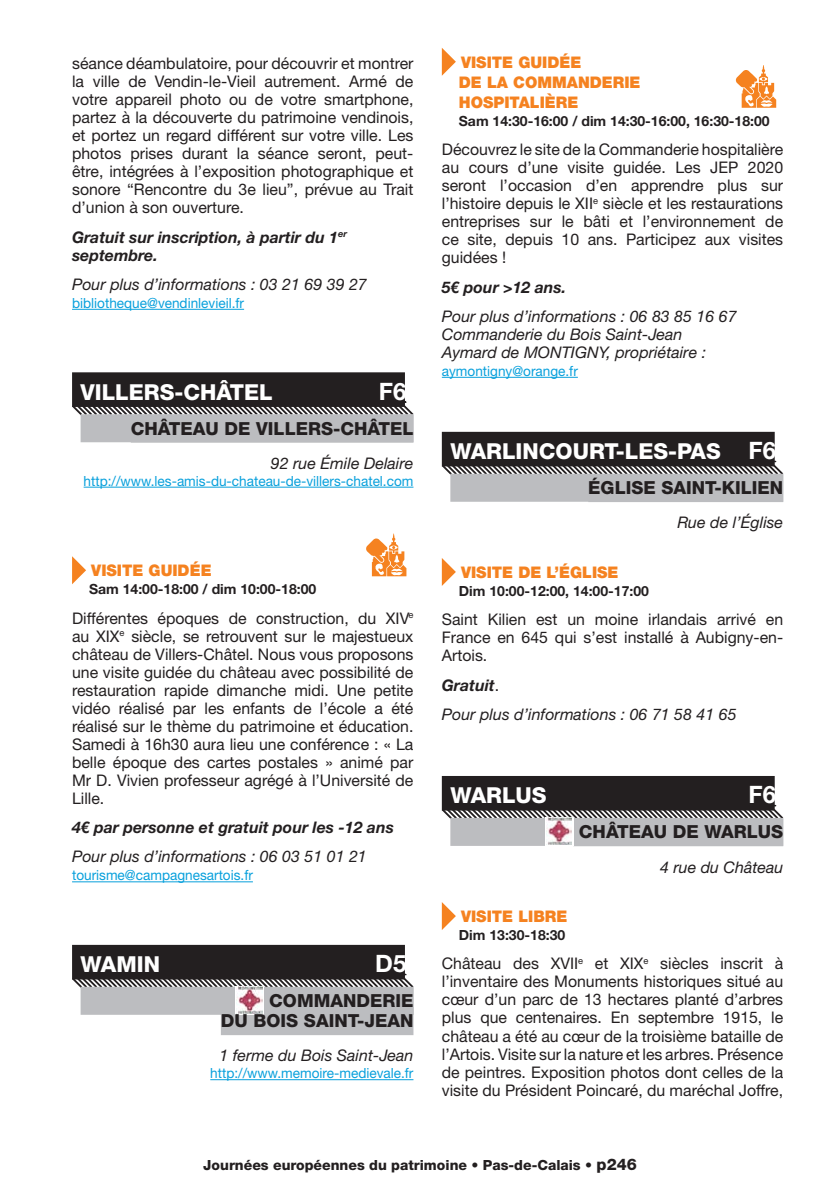
<style>
.page{position:relative;width:840px;height:1191px;background:#fff}
.page>*{position:absolute;margin:0;border:0;box-sizing:border-box;transform-origin:0 0}
.ville_ok{font:700 24px "Helvetica Neue LT Std";color:#fff}
.ville_ok-2{font:800 22px "Helvetica Neue LT Std";color:#fff}
.t1{font:800 18px/20px "Helvetica Neue LT Std";color:#231f20;text-align:right}
.t2{font:16px/18px "Helvetica Neue LT Std";color:#231f20;text-align:justify}
.t3{font:italic 16px/18px "Helvetica Neue LT Std";color:#231f20}
.t4{font:italic 700 16px/18px "Helvetica Neue LT Std";color:#231f20}
.quoi___2020{font:900 16px/20px "Helvetica Neue LT Std";color:#f58220}
.t5{font:14px "Helvetica Neue LT Std";color:#08a0dc}
.horaires{font:700 14px "Helvetica Neue LT Std";color:#231f20}
.t6{font:800 14px "Helvetica Neue LT Std";color:#231f20}
.s1{font-weight:700;font-size:24px}
.s2{font-weight:400;font-style:normal}
.s3{font-size:16px}
</style>
<div class="page">
<hr style="left:72px;top:309px;width:172px;height:1px;background:#08a0dc">
<div style="left:72px;top:372px;width:333px;height:35px;background:#231f20"></div>
<svg style="left:72px;top:401px;width:342px;height:16px"></svg>
<div style="left:81px;top:414px;width:332px;height:28px;background:#bcbdc0"></div>
<hr style="left:84px;top:486px;width:329px;height:1px;background:#08a0dc">
<hr style="left:72px;top:881px;width:181px;height:1px;background:#08a0dc">
<div style="left:72px;top:945px;width:333px;height:34px;background:#231f20"></div>
<svg style="left:72px;top:973px;width:342px;height:16px"></svg>
<div style="left:81px;top:986px;width:332px;height:28px;background:#bcbdc0"></div>
<div style="left:221px;top:1007px;width:192px;height:28px;background:#bcbdc0"></div>
<hr style="left:210px;top:1079px;width:203px;height:1px;background:#08a0dc">
<svg style="left:72px;top:556px;width:14px;height:28px"></svg>
<svg style="left:366px;top:533px;width:40px;height:43px"></svg>
<svg style="left:235px;top:986px;width:28px;height:28px"></svg>
<svg style="left:236px;top:985px;width:26px;height:30px"></svg>
<img style="left:236px;top:986px;width:26px;height:27px">
<hr style="left:441px;top:377px;width:136px;height:1px;background:#08a0dc">
<div style="left:441px;top:432px;width:333px;height:34px;background:#231f20"></div>
<svg style="left:441px;top:460px;width:343px;height:17px"></svg>
<div style="left:450px;top:474px;width:332px;height:28px;background:#bcbdc0"></div>
<div style="left:441px;top:776px;width:333px;height:34px;background:#231f20"></div>
<svg style="left:441px;top:804px;width:343px;height:17px"></svg>
<div style="left:450px;top:818px;width:332px;height:28px;background:#bcbdc0"></div>
<svg style="left:441px;top:48px;width:14px;height:28px"></svg>
<svg style="left:735px;top:65px;width:40px;height:43px"></svg>
<svg style="left:441px;top:558px;width:14px;height:28px"></svg>
<svg style="left:544px;top:817px;width:29px;height:28px"></svg>
<svg style="left:546px;top:816px;width:25px;height:30px"></svg>
<img style="left:546px;top:818px;width:25px;height:27px">
<svg style="left:441px;top:902px;width:14px;height:28px"></svg>
<p class="t2" style="left:72px;top:54px;width:343px">séance déambulatoire, pour découvrir et montrer la ville de Vendin-le-Vieil autrement. Armé de votre appareil photo ou de votre smartphone, partez à la découverte du patrimoine vendinois, et portez un regard différent sur votre ville. Les photos prises durant la séance seront, peut&shy;être, intégrées à l’exposition photographique et sonore “Rencontre du 3e lieu”, prévue au Trait d’union à son ouverture.</p>
<p class="t4" style="left:72px;top:227px;width:276px">Gratuit sur inscription, à partir du 1<sup>er </sup>septembre.</p>
<p class="t3" style="left:72px;top:275px;width:296px">Pour plus d’informations : 03 21 69 39 27</p>
<p class="t5" style="left:72px;top:294px;width:173px">bibliotheque@vendinlevieil.fr</p>
<p class="ville_ok-2" style="left:81px;top:379px;width:193px">VILLERS-CHÂTEL</p>
<p class="ville_ok" style="left:378px;top:376px;width:29px">F6</p>
<p class="t1" style="left:131px;top:418px;width:284px">CHÂTEAU DE VILLERS-CHÂTEL</p>
<p class="t3" style="left:271px;top:454px;width:144px">92 rue Émile Delaire</p>
<p class="t5" style="left:84px;top:472px;width:331px">http://www.les-amis-du-chateau-de-villers-chatel.com</p>
<p class="quoi___2020" style="left:91px;top:560px;width:122px">VISITE GUIDÉE</p>
<p class="horaires" style="left:89px;top:580px;width:228px">Sam 14:00-18:00 / dim 10:00-18:00</p>
<p class="t2" style="left:72px;top:609px;width:343px">Différentes époques de construction, du XIV<sup>e </sup>au XIX<sup>e</sup> siècle, se retrouvent sur le majestueux château de Villers-Châtel. Nous vous proposons une visite guidée du château avec possibilité de restauration rapide dimanche midi. Une petite vidéo réalisé par les enfants de l’école a été réalisé sur le thème du patrimoine et éducation.<br>Samedi à 16h30 aura lieu une conférence : « La belle époque des cartes postales » animé par Mr D. Vivien professeur agrégé à l’Université de Lille.</p>
<p class="t4" style="left:72px;top:818px;width:323px">4€ par personne et gratuit pour les -12 ans</p>
<p class="t3" style="left:72px;top:847px;width:296px">Pour plus d’informations : 06 03 51 01 21</p>
<p class="t5" style="left:72px;top:867px;width:182px">tourisme@campagnesartois.fr</p>
<p class="ville_ok-2" style="left:81px;top:951px;width:81px">WAMIN</p>
<p class="ville_ok" style="left:375px;top:948px;width:33px">D5</p>
<p class="t1" style="left:221px;top:990px;width:194px">COMMANDERIE<br>DU BOIS SAINT-JEAN</p>
<p class="t3" style="left:219px;top:1046px;width:195px">1 ferme du Bois Saint-Jean</p>
<p class="t5" style="left:210px;top:1065px;width:204px">http://www.memoire-medievale.fr</p>
<p class="quoi___2020" style="left:458px;top:52px;width:183px">VISITE GUIDÉE<br>DE LA COMMANDERIE<br>HOSPITALIÈRE</p>
<p class="horaires" style="left:458px;top:112px;width:312px">Sam 14:30-16:00 / dim 14:30-16:00, 16:30-18:00</p>
<p class="t2" style="left:441px;top:140px;width:343px">Découvrez le site de la Commanderie hospitalière au cours d’une visite guidée. Les JEP 2020 seront l’occasion d’en apprendre plus sur l’histoire depuis le XII<sup>e</sup> siècle et les restaurations entreprises sur le bâti et l’environnement de ce site, depuis 10 ans. Participez aux visites guidées !</p>
<p class="t4" style="left:441px;top:277px;width:126px">5€ pour &gt;12 ans.</p>
<p class="t3" style="left:441px;top:307px;width:296px">Pour plus d’informations : 06 83 85 16 67</p>
<p class="t3" style="left:441px;top:325px;width:266px">Commanderie du Bois Saint-Jean<br>Aymard de MONTIGNY, propriétaire :</p>
<p class="t5" style="left:441px;top:362px;width:137px">aymontigny@orange.fr</p>
<p class="ville_ok-2" style="left:450px;top:438px;width:327px">WARLINCOURT-LES-PAS <span class="s1">F6</span></p>
<p class="t1" style="left:588px;top:477px;width:196px">ÉGLISE SAINT-KILIEN</p>
<p class="t3" style="left:677px;top:513px;width:107px">Rue de l’Église</p>
<p class="quoi___2020" style="left:461px;top:562px;width:159px">VISITE DE L’ÉGLISE</p>
<p class="horaires" style="left:458px;top:582px;width:191px">Dim 10:00-12:00, 14:00-17:00</p>
<p class="t2" style="left:441px;top:610px;width:343px">Saint Kilien est un moine irlandais arrivé en France en 645 qui s’est installé à Aubigny-en-Artois.</p>
<p class="t4" style="left:441px;top:675px;width:59px">Gratuit<span class="s2">.</span></p>
<p class="t3" style="left:441px;top:705px;width:296px">Pour plus d’informations : 06 71 58 41 65</p>
<p class="ville_ok-2" style="left:450px;top:782px;width:98px">WARLUS</p>
<p class="ville_ok" style="left:748px;top:780px;width:29px">F6</p>
<p class="t1" style="left:578px;top:821px;width:206px">CHÂTEAU DE WARLUS</p>
<p class="t3" style="left:659px;top:857px;width:125px">4 rue du Château</p>
<p class="quoi___2020" style="left:461px;top:906px;width:108px">VISITE LIBRE</p>
<p class="horaires" style="left:458px;top:926px;width:108px">Dim 13:30-18:30</p>
<p class="t2" style="left:441px;top:954px;width:343px">Château des XVII<sup>e</sup> et XIX<sup>e</sup> siècles inscrit à l’inventaire des Monuments historiques situé au cœur d’un parc de 13 hectares planté d’arbres plus que centenaires. En septembre 1915, le château a été au cœur de la troisième bataille de l’Artois. Visite sur la nature et les arbres. Présence de peintres. Exposition photos dont celles de la visite du Président Poincaré, du maréchal Joffre,</p>
<p class="t6" style="left:203px;top:1156px;width:435px">Journées européennes du patrimoine • Pas-de-Calais • <span class="s3">p246</span></p>
</div>
